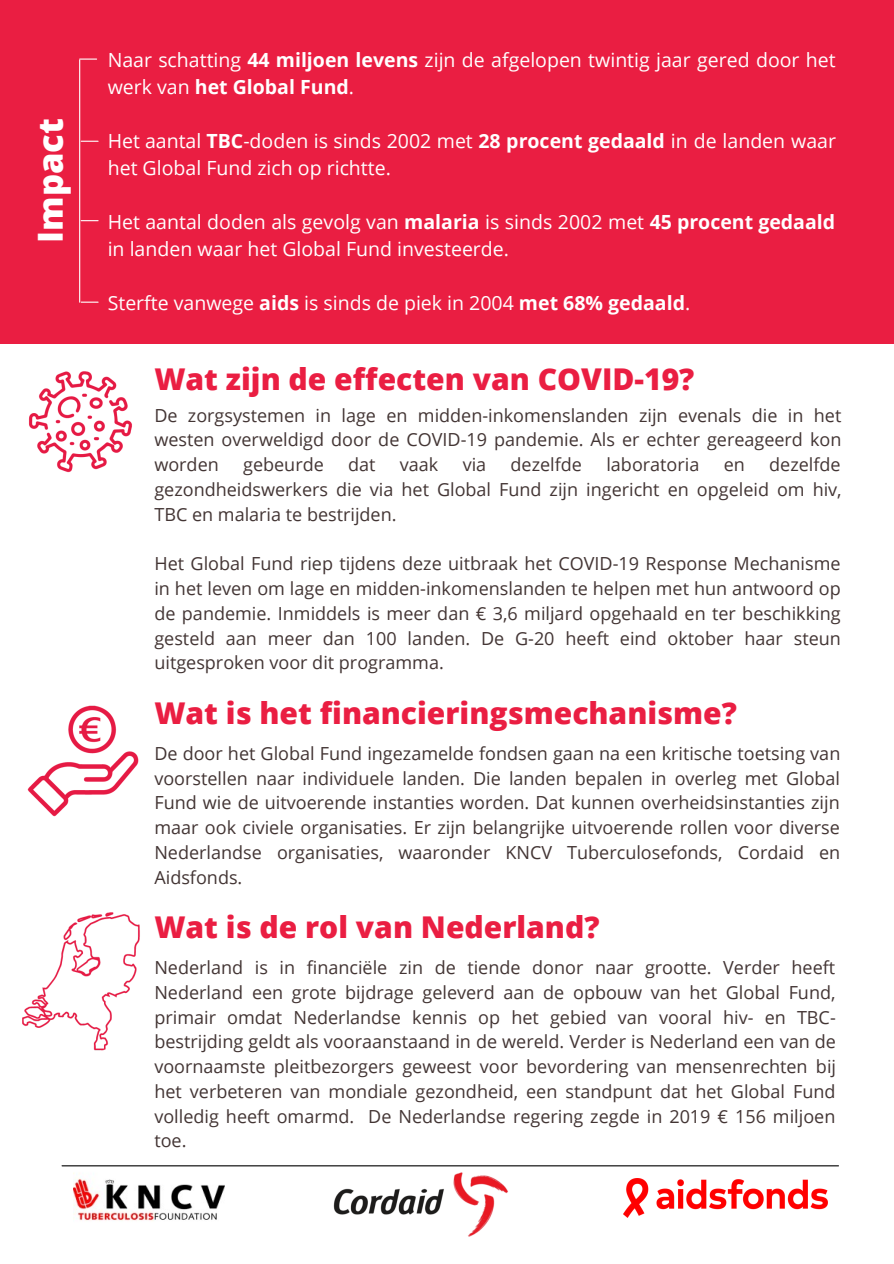
<style>
.page{position:relative;width:894px;height:1264px;background:#fff}
.page>*{position:absolute;margin:0;border:0;box-sizing:border-box;transform-origin:0 0}
.t1{font:800 34.5px "Open Sans";color:#fff}
.t2{font:800 30px "Open Sans";color:#ea1e42}
.t3{font:19.5px/27px "Open Sans";color:#fff}
.t4{font:18px/24.8px "Open Sans";color:#433534;text-align:justify}
.s1{font-weight:700}
</style>
<div class="page">
<div style="left:0;top:0;width:893px;height:343px;background:#ea1e42"></div>
<img style="left:73px;top:1166px;width:151px;height:55px">
<img style="left:623px;top:1178px;width:204px;height:39px">
<img style="left:329px;top:1166px;width:187px;height:71px">
<hr style="left:62px;top:1165px;width:776px;height:1px;background:#000">
<img style="left:29px;top:371px;width:103px;height:102px">
<img style="left:27px;top:705px;width:112px;height:112px">
<img style="left:22px;top:912px;width:118px;height:139px">
<hr style="left:79px;top:60px;width:1px;height:242px;background:#fff">
<svg style="left:80px;top:58px;width:17px;height:2px"></svg>
<svg style="left:81px;top:141px;width:17px;height:1px"></svg>
<svg style="left:81px;top:220px;width:17px;height:1px"></svg>
<svg style="left:81px;top:301px;width:17px;height:2px"></svg>
<p class="t1" style="left:26px;top:243px;width:126px;rotate:-90deg">Impact</p>
<p class="t3" style="left:108px;top:46px;width:729px">Naar schatting <span class="s1">44 miljoen levens</span> zijn de afgelopen twintig jaar gered door het werk van <span class="s1">het Global Fund</span>.</p>
<p class="t3" style="left:108px;top:127px;width:729px">Het aantal <span class="s1">TBC</span>-doden is sinds 2002 met <span class="s1">28 procent gedaald</span> in de landen waar het Global Fund zich op richtte.</p>
<p class="t3" style="left:108px;top:208px;width:728px">Het aantal doden als gevolg van <span class="s1">malaria</span> is sinds 2002 met <span class="s1">45 procent gedaald </span>in landen waar het Global Fund investeerde.</p>
<p class="t3" style="left:108px;top:289px;width:584px">Sterfte vanwege <span class="s1">aids</span> is sinds de piek in 2004 <span class="s1">met 68% gedaald</span>.</p>
<p class="t2" style="left:154px;top:358px;width:541px">Wat zijn de effecten van COVID-19?</p>
<p class="t4" style="left:154px;top:402px;width:688px">De zorgsystemen in lage en midden-inkomenslanden zijn evenals die in het westen overweldigd door de COVID-19 pandemie. Als er echter gereageerd kon worden</p>
<p class="t4" style="left:154px;top:452px;width:688px;text-indent:614px">dezelfde gezondheidswerkers die via het Global Fund zijn ingericht en opgeleid om hiv, TBC en malaria te bestrijden.</p>
<p class="t4" style="left:154px;top:551px;width:687px">Het Global Fund riep tijdens deze uitbraak het COVID-19 Response Mechanisme in het leven om lage en midden-inkomenslanden te helpen met hun antwoord op de pandemie. Inmiddels is meer dan € 3,6 miljard opgehaald en ter beschikking gesteld aan meer dan 100 landen. De G-20 heeft eind oktober haar steun uitgesproken voor dit programma.</p>
<p class="t4" style="left:243px;top:452px;width:82px">gebeurde</p>
<p class="t4" style="left:348px;top:452px;width:29px">dat</p>
<p class="t4" style="left:400px;top:452px;width:40px">vaak</p>
<p class="t4" style="left:462px;top:452px;width:25px">via</p>
<p class="t4" style="left:510px;top:452px;width:73px">dezelfde</p>
<p class="t4" style="left:606px;top:452px;width:94px">laboratoria</p>
<p class="t4" style="left:723px;top:452px;width:23px">en</p>
<p class="t2" style="left:154px;top:692px;width:584px">Wat is het financieringsmechanisme?</p>
<p class="t4" style="left:154px;top:740px;width:687px">De door het Global Fund ingezamelde fondsen gaan na een kritische toetsing van voorstellen naar individuele landen. Die landen bepalen in overleg met Global Fund wie de uitvoerende instanties worden. Dat kunnen overheidsinstanties zijn maar ook civiele organisaties. Er zijn belangrijke uitvoerende rollen voor diverse Nederlandse organisaties, waaronder KNCV Tuberculosefonds, Cordaid en Aidsfonds.</p>
<p class="t2" style="left:154px;top:906px;width:446px">Wat is de rol van Nederland?</p>
<p class="t4" style="left:154px;top:954px;width:683px">Nederland is in financiële zin de tiende donor naar grootte. Verder heeft Nederland een grote bijdrage geleverd aan de opbouw van het Global Fund, primair omdat Nederlandse kennis op het gebied van vooral hiv- en TBC&shy;bestrijding geldt als vooraanstaand in de wereld. Verder is Nederland een van de voornaamste pleitbezorgers geweest voor bevordering van mensenrechten bij het verbeteren van mondiale gezondheid, een standpunt dat het Global Fund volledig heeft omarmd. De Nederlandse regering zegde in 2019 € 156 miljoen toe.</p>
</div>
